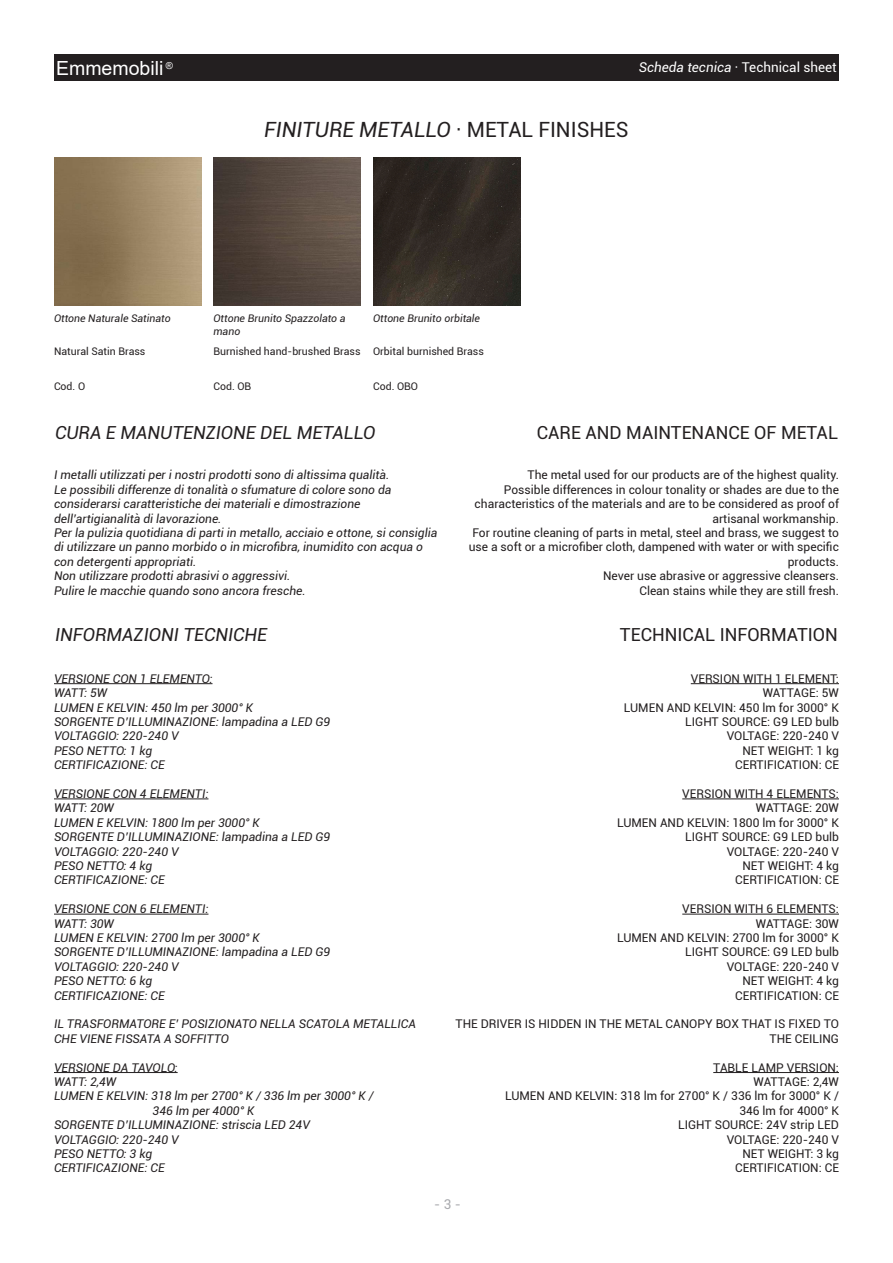
<style>
.page{position:relative;width:893px;height:1263px;background:#fff}
.page>*{position:absolute;margin:0;border:0;box-sizing:border-box;transform-origin:0 0}
.t1{font:italic 21px "Roboto";color:#231f20}
.t2{font:19.5px "Arial";color:#fff}
.t3{font:italic 18px "Roboto";color:#231f20}
.t4{font:18px "Roboto";color:#231f20}
.t5{font:13.5px "Roboto";color:#fff}
.t6{font:13.5px "Roboto";color:#a8a9ad}
.t7{font:italic 12px/14.4px "Roboto";color:#231f20}
.t8{font:12px/14.4px "Roboto";color:#231f20;text-align:right}
.t9{font:10.5px "Roboto";color:#231f20}
.t10{font:italic 10.5px/12.6px "Roboto";color:#231f20}
.s1{font-style:italic}
.s2{font-style:normal}
</style>
<div class="page">
<div style="left:54px;top:54px;width:785px;height:27px;background:#231f20"></div>
<img style="left:54px;top:158px;width:147px;height:147px">
<img style="left:213px;top:158px;width:148px;height:147px">
<hr style="left:54px;top:683px;width:158px;height:1px;background:#231f20">
<hr style="left:54px;top:799px;width:154px;height:1px;background:#231f20">
<hr style="left:54px;top:914px;width:154px;height:1px;background:#231f20">
<hr style="left:54px;top:1072px;width:124px;height:1px;background:#231f20">
<hr style="left:691px;top:683px;width:148px;height:1px;background:#231f20">
<hr style="left:682px;top:799px;width:157px;height:1px;background:#231f20">
<hr style="left:682px;top:914px;width:157px;height:1px;background:#231f20">
<hr style="left:713px;top:1072px;width:126px;height:1px;background:#231f20">
<img style="left:373px;top:158px;width:147px;height:147px">
<h2 class="t2" style="left:56px;top:54px;width:118px">Emmemobili <sup>®</sup></h2>
<p class="t5" style="left:639px;top:58px;width:199px"><span class="s1">Scheda tecnica</span> · Technical sheet</p>
<p class="t1" style="left:264px;top:115px;width:366px">FINITURE METALLO <span class="s2">· METAL FINISHES</span></p>
<p class="t10" style="left:54px;top:312px;width:118px">Ottone Naturale Satinato</p>
<p class="t10" style="left:213px;top:312px;width:134px">Ottone Brunito Spazzolato a mano</p>
<p class="t9" style="left:54px;top:344px;width:93px">Natural Satin Brass</p>
<p class="t9" style="left:213px;top:344px;width:149px">Burnished hand-brushed Brass</p>
<p class="t9" style="left:54px;top:379px;width:33px">Cod. O</p>
<p class="t9" style="left:213px;top:379px;width:39px">Cod. OB</p>
<p class="t10" style="left:373px;top:312px;width:109px">Ottone Brunito orbitale</p>
<p class="t9" style="left:373px;top:344px;width:112px">Orbital burnished Brass</p>
<p class="t9" style="left:373px;top:379px;width:47px">Cod. OBO</p>
<p class="t3" style="left:55px;top:420px;width:322px">CURA E MANUTENZIONE DEL METALLO</p>
<p class="t4" style="left:537px;top:420px;width:303px">CARE AND MAINTENANCE OF METAL</p>
<p class="t7" style="left:54px;top:467px;width:337px">I metalli utilizzati per i nostri prodotti sono di altissima qualità.</p>
<p class="t7" style="left:54px;top:482px;width:339px">Le possibili differenze di tonalità o sfumature di colore sono da</p>
<p class="t7" style="left:54px;top:496px;width:308px">considerarsi caratteristiche dei materiali e dimostrazione</p>
<p class="t7" style="left:54px;top:511px;width:169px">dell’artigianalità di lavorazione.</p>
<p class="t7" style="left:54px;top:525px;width:385px">Per la pulizia quotidiana di parti in metallo, acciaio e ottone, si consiglia di utilizzare un panno morbido o in microfibra, inumidito con acqua o con detergenti appropriati.</p>
<p class="t7" style="left:54px;top:568px;width:238px">Non utilizzare prodotti abrasivi o aggressivi.</p>
<p class="t7" style="left:54px;top:583px;width:253px">Pulire le macchie quando sono ancora fresche.</p>
<p class="t8" style="left:527px;top:467px;width:313px">The metal used for our products are of the highest quality.</p>
<p class="t8" style="left:504px;top:482px;width:337px">Possible differences in colour tonality or shades are due to the</p>
<p class="t8" style="left:475px;top:496px;width:366px">characteristics of the materials and are to be considered as proof of artisanal workmanship.</p>
<p class="t8" style="left:469px;top:525px;width:372px">For routine cleaning of parts in metal, steel and brass, we suggest to use a soft or a microfiber cloth, dampened with water or with specific products.</p>
<p class="t8" style="left:603px;top:568px;width:237px">Never use abrasive or aggressive cleansers.</p>
<p class="t8" style="left:639px;top:583px;width:201px">Clean stains while they are still fresh.</p>
<p class="t3" style="left:55px;top:622px;width:214px">INFORMAZIONI TECNICHE</p>
<p class="t4" style="left:620px;top:622px;width:219px">TECHNICAL INFORMATION</p>
<p class="t7" style="left:54px;top:671px;width:160px">VERSIONE CON 1 ELEMENTO:</p>
<p class="t7" style="left:54px;top:685px;width:55px">WATT: 5W</p>
<p class="t7" style="left:54px;top:700px;width:201px">LUMEN E KELVIN: 450 lm per 3000° K</p>
<p class="t7" style="left:54px;top:714px;width:278px">SORGENTE D’ILLUMINAZIONE: lampadina a LED G9</p>
<p class="t7" style="left:54px;top:728px;width:126px">VOLTAGGIO: 220-240 V</p>
<p class="t7" style="left:54px;top:743px;width:100px">PESO NETTO: 1 kg</p>
<p class="t7" style="left:54px;top:757px;width:112px">CERTIFICAZIONE: CE</p>
<p class="t7" style="left:54px;top:786px;width:156px">VERSIONE CON 4 ELEMENTI:</p>
<p class="t7" style="left:54px;top:800px;width:61px">WATT: 20W</p>
<p class="t7" style="left:54px;top:815px;width:207px">LUMEN E KELVIN: 1800 lm per 3000° K</p>
<p class="t7" style="left:54px;top:829px;width:278px">SORGENTE D’ILLUMINAZIONE: lampadina a LED G9</p>
<p class="t7" style="left:54px;top:844px;width:126px">VOLTAGGIO: 220-240 V</p>
<p class="t7" style="left:54px;top:858px;width:100px">PESO NETTO: 4 kg</p>
<p class="t7" style="left:54px;top:872px;width:112px">CERTIFICAZIONE: CE</p>
<p class="t7" style="left:54px;top:901px;width:156px">VERSIONE CON 6 ELEMENTI:</p>
<p class="t7" style="left:54px;top:916px;width:61px">WATT: 30W</p>
<p class="t7" style="left:54px;top:930px;width:207px">LUMEN E KELVIN: 2700 lm per 3000° K</p>
<p class="t7" style="left:54px;top:944px;width:278px">SORGENTE D’ILLUMINAZIONE: lampadina a LED G9</p>
<p class="t7" style="left:54px;top:959px;width:126px">VOLTAGGIO: 220-240 V</p>
<p class="t7" style="left:54px;top:973px;width:100px">PESO NETTO: 6 kg</p>
<p class="t7" style="left:54px;top:988px;width:112px">CERTIFICAZIONE: CE</p>
<p class="t7" style="left:54px;top:1016px;width:364px">IL TRASFORMATORE E’ POSIZIONATO NELLA SCATOLA METALLICA</p>
<p class="t7" style="left:54px;top:1031px;width:176px">CHE VIENE FISSATA A SOFFITTO</p>
<p class="t7" style="left:54px;top:1060px;width:125px">VERSIONE DA TAVOLO:</p>
<p class="t7" style="left:54px;top:1074px;width:64px">WATT: 2,4W</p>
<p class="t7" style="left:54px;top:1088px;width:321px">LUMEN E KELVIN: 318 lm per 2700° K / 336 lm per 3000° K /</p>
<p class="t7" style="left:153px;top:1103px;width:103px">346 lm per 4000° K</p>
<p class="t7" style="left:54px;top:1117px;width:257px">SORGENTE D’ILLUMINAZIONE: striscia LED 24V</p>
<p class="t7" style="left:54px;top:1132px;width:126px">VOLTAGGIO: 220-240 V</p>
<p class="t7" style="left:54px;top:1146px;width:100px">PESO NETTO: 3 kg</p>
<p class="t7" style="left:54px;top:1160px;width:112px">CERTIFICAZIONE: CE</p>
<p class="t8" style="left:691px;top:671px;width:150px">VERSION WITH 1 ELEMENT:</p>
<p class="t8" style="left:763px;top:685px;width:78px">WATTAGE: 5W</p>
<p class="t8" style="left:624px;top:700px;width:217px">LUMEN AND KELVIN: 450 lm for 3000° K</p>
<p class="t8" style="left:685px;top:714px;width:155px">LIGHT SOURCE: G9 LED bulb</p>
<p class="t8" style="left:727px;top:728px;width:114px">VOLTAGE: 220-240 V</p>
<p class="t8" style="left:742px;top:743px;width:98px">NET WEIGHT: 1 kg</p>
<p class="t8" style="left:735px;top:757px;width:105px">CERTIFICATION: CE</p>
<p class="t8" style="left:682px;top:786px;width:158px">VERSION WITH 4 ELEMENTS:</p>
<p class="t8" style="left:756px;top:800px;width:85px">WATTAGE: 20W</p>
<p class="t8" style="left:617px;top:815px;width:223px">LUMEN AND KELVIN: 1800 lm for 3000° K</p>
<p class="t8" style="left:685px;top:829px;width:155px">LIGHT SOURCE: G9 LED bulb</p>
<p class="t8" style="left:727px;top:844px;width:114px">VOLTAGE: 220-240 V</p>
<p class="t8" style="left:742px;top:858px;width:98px">NET WEIGHT: 4 kg</p>
<p class="t8" style="left:735px;top:872px;width:105px">CERTIFICATION: CE</p>
<p class="t8" style="left:682px;top:901px;width:158px">VERSION WITH 6 ELEMENTS:</p>
<p class="t8" style="left:756px;top:916px;width:85px">WATTAGE: 30W</p>
<p class="t8" style="left:617px;top:930px;width:223px">LUMEN AND KELVIN: 2700 lm for 3000° K</p>
<p class="t8" style="left:685px;top:944px;width:155px">LIGHT SOURCE: G9 LED bulb</p>
<p class="t8" style="left:727px;top:959px;width:114px">VOLTAGE: 220-240 V</p>
<p class="t8" style="left:742px;top:973px;width:98px">NET WEIGHT: 4 kg</p>
<p class="t8" style="left:735px;top:988px;width:105px">CERTIFICATION: CE</p>
<p class="t8" style="left:456px;top:1016px;width:385px">THE DRIVER IS HIDDEN IN THE METAL CANOPY BOX THAT IS FIXED TO</p>
<p class="t8" style="left:770px;top:1031px;width:71px">THE CEILING</p>
<p class="t8" style="left:713px;top:1060px;width:127px">TABLE LAMP VERSION:</p>
<p class="t8" style="left:754px;top:1074px;width:87px">WATTAGE: 2,4W</p>
<p class="t8" style="left:505px;top:1088px;width:335px">LUMEN AND KELVIN: 318 lm for 2700° K / 336 lm for 3000° K /</p>
<p class="t8" style="left:739px;top:1103px;width:101px">346 lm for 4000° K</p>
<p class="t8" style="left:678px;top:1117px;width:162px">LIGHT SOURCE: 24V strip LED</p>
<p class="t8" style="left:727px;top:1132px;width:114px">VOLTAGE: 220-240 V</p>
<p class="t8" style="left:742px;top:1146px;width:98px">NET WEIGHT: 3 kg</p>
<p class="t8" style="left:735px;top:1160px;width:105px">CERTIFICATION: CE</p>
<p class="t6" style="left:434px;top:1195px;width:28px">- 3 -</p>
</div>
